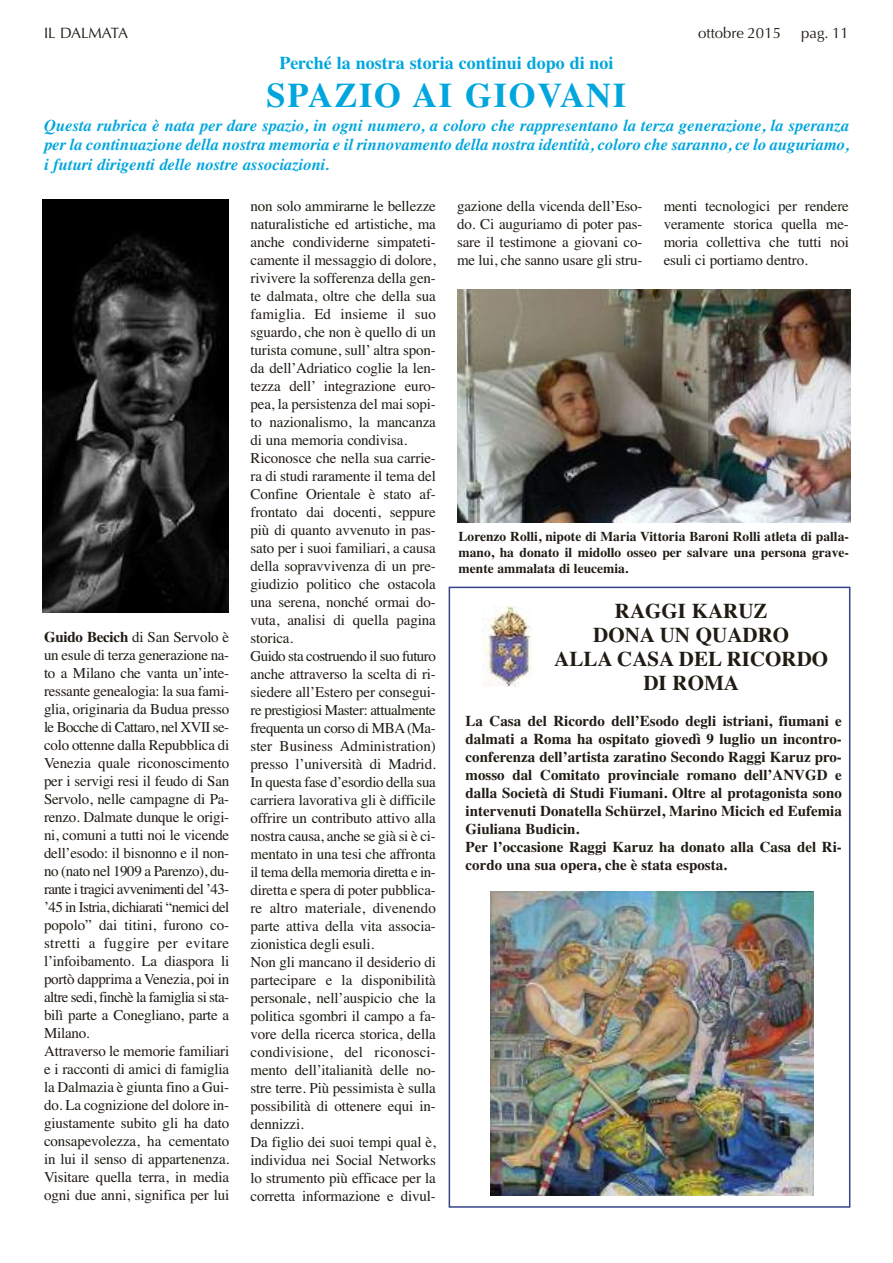
<style>
.page{position:relative;width:893px;height:1263px;background:#fff}
.page>*{position:absolute;margin:0;border:0;box-sizing:border-box;transform-origin:0 0}
.t1{font:700 34.5px "Times";letter-spacing:.05em;color:#00a6dd}
.t2{font:700 21px/24px "Times";color:#201c14;text-align:center}
.t3{font:700 18px "Times";color:#00a6dd}
.t4{font:italic 700 16.5px/19.5px "Times";color:#00a6dd;text-align:justify}
.t5{font:15px/18px "Times";letter-spacing:-.01em;color:#201c14}
.t6{font:700 15px/18px "Times";color:#201c14}
.t7{font:15px "Optima";color:#201c14}
.t8{font:700 13.5px/16.2px "Times";color:#201c14;text-align:justify}
.s1{font-weight:700}
</style>
<div class="page">
<img style="left:43px;top:200px;width:186px;height:413px">
<img style="left:490px;top:891px;width:324px;height:304px">
<img style="left:482px;top:606px;width:50px;height:81px">
<img style="left:457px;top:289px;width:393px;height:234px">
<div style="left:449px;top:587px;width:401px;height:621px;border:2px solid #364388"></div>
<p class="t7" style="left:44px;top:24px;width:86px">IL DALMATA</p>
<p class="t7" style="left:698px;top:24px;width:84px">ottobre 2015</p>
<p class="t7" style="left:801px;top:24px;width:49px">pag. 11</p>
<p class="t3" style="left:279px;top:53px;width:336px">Perché la nostra storia continui dopo di noi</p>
<h1 class="t1" style="left:267px;top:75px;width:361px">SPAZIO AI GIOVANI</h1>
<p class="t4" style="left:44px;top:115px;width:806px">Questa rubrica è nata per dare spazio, in ogni numero, a coloro che rappresentano la terza generazione, la speranza per la continuazione della nostra memoria e il rinnovamento della nostra identità, coloro che saranno, ce lo auguriamo, i futuri dirigenti delle nostre associazioni.</p>
<p class="t5" style="left:44px;top:627px;width:187px"><span class="s1">Guido Becich</span> di San Servolo è un esule di terza generazione na&shy;to a Milano che vanta un’inte&shy;ressante genealogia: la sua fami&shy;glia, originaria da Budua presso le Bocche di Cattaro, nel XVII se&shy;colo ottenne dalla Repubblica di<br>Venezia quale riconoscimento per i servigi resi il feudo di San<br>Servolo, nelle campagne di Pa&shy;renzo. Dalmate dunque le origi&shy;ni, comuni a tutti noi le vicende dell’esodo: il bisnonno e il non&shy;no (nato nel 1909 a Parenzo), du&shy;rante i tragici avvenimenti del ’43- ’45 in Istria, dichiarati “nemici del popolo” dai titini, furono co&shy;stretti a fuggire per evitare l’infoibamento. La diaspora li portò dapprima a Venezia, poi in altre sedi, finchè la famiglia si sta&shy;bilì parte a Conegliano, parte a<br>Milano.<br>Attraverso le memorie familiari e i racconti di amici di famiglia la Dalmazia è giunta fino a Gui&shy;do. La cognizione del dolore in&shy;giustamente subito gli ha dato consapevolezza, ha cementato in lui il senso di appartenenza.<br>Visitare quella terra, in media ogni due anni, significa per lui</p>
<p class="t5" style="left:251px;top:197px;width:187px">non solo ammirarne le bellezze naturalistiche ed artistiche, ma anche condividerne simpateti&shy;camente il messaggio di dolore, rivivere la sofferenza della gen&shy;te dalmata, oltre che della sua famiglia. Ed insieme il suo sguardo, che non è quello di un turista comune, sull’ altra spon&shy;da dell’Adriatico coglie la len&shy;tezza dell’ integrazione euro&shy;pea, la persistenza del mai sopi&shy;to nazionalismo, la mancanza di una memoria condivisa.<br>Riconosce che nella sua carrie&shy;ra di studi raramente il tema del<br>Confine Orientale è stato af&shy;frontato dai docenti, seppure più di quanto avvenuto in pas&shy;sato per i suoi familiari, a causa della sopravvivenza di un pre&shy;giudizio politico che ostacola una serena, nonché ormai do&shy;vuta, analisi di quella pagina storica.<br>Guido sta costruendo il suo futuro anche attraverso la scelta di ri&shy;siedere all’Estero per consegui&shy;re prestigiosi Master: attualmente frequenta un corso di MBA(Ma&shy;ster Business Administration) presso l’università di Madrid.<br>In questa fase d’esordio della sua carriera lavorativa gli è difficile offrire un contributo attivo alla nostra causa, anche se già si è ci&shy;mentato in una tesi che affronta il tema della memoria diretta e in&shy;diretta e spera di poter pubblica&shy;re altro materiale, divenendo parte attiva della vita associa&shy;zionistica degli esuli.<br>Non gli mancano il desiderio di partecipare e la disponibilità personale, nell’auspicio che la politica sgombri il campo a fa&shy;vore della ricerca storica, della condivisione, del riconosci&shy;mento dell’italianità delle no&shy;stre terre. Più pessimista è sulla possibilità di ottenere equi in&shy;dennizzi.<br>Da figlio dei suoi tempi qual è, individua nei Social Networks lo strumento più efficace per la corretta informazione e divul-</p>
<p class="t5" style="left:457px;top:197px;width:187px;text-align:justify">gazione della vicenda dell’Eso&shy;do. Ci auguriamo di poter pas&shy;sare il testimone a giovani co&shy;me lui, che sanno usare gli stru-</p>
<p class="t5" style="left:664px;top:197px;width:187px;text-align:justify">menti tecnologici per rendere veramente storica quella me&shy;moria collettiva che tutti noi esuli ci portiamo dentro.</p>
<p class="t8" style="left:459px;top:528px;width:392px">Lorenzo Rolli, nipote di Maria Vittoria Baroni Rolli atleta di palla&shy;mano, ha donato il midollo osseo per salvare una persona grave&shy;mente ammalata di leucemia.</p>
<h2 class="t2" style="left:554px;top:599px;width:276px">RAGGI KARUZ<br>DONA UN QUADRO<br>ALLA CASA DEL RICORDO<br>DI ROMA</h2>
<p class="t6" style="left:466px;top:712px;width:378px">La Casa del Ricordo dell’Esodo degli istriani, fiumani e dalmati a Roma ha ospitato giovedì 9 luglio un incontro&shy;conferenza dell’artista zaratino Secondo Raggi Karuz pro&shy;mosso dal Comitato provinciale romano dell’ANVGD e dalla Società di Studi Fiumani. Oltre al protagonista sono intervenuti Donatella Schürzel, Marino Micich ed Eufemia Giuliana Budicin.<br>Per l’occasione Raggi Karuz ha donato alla Casa del Ri&shy;cordo una sua opera, che è stata esposta.</p>
</div>
